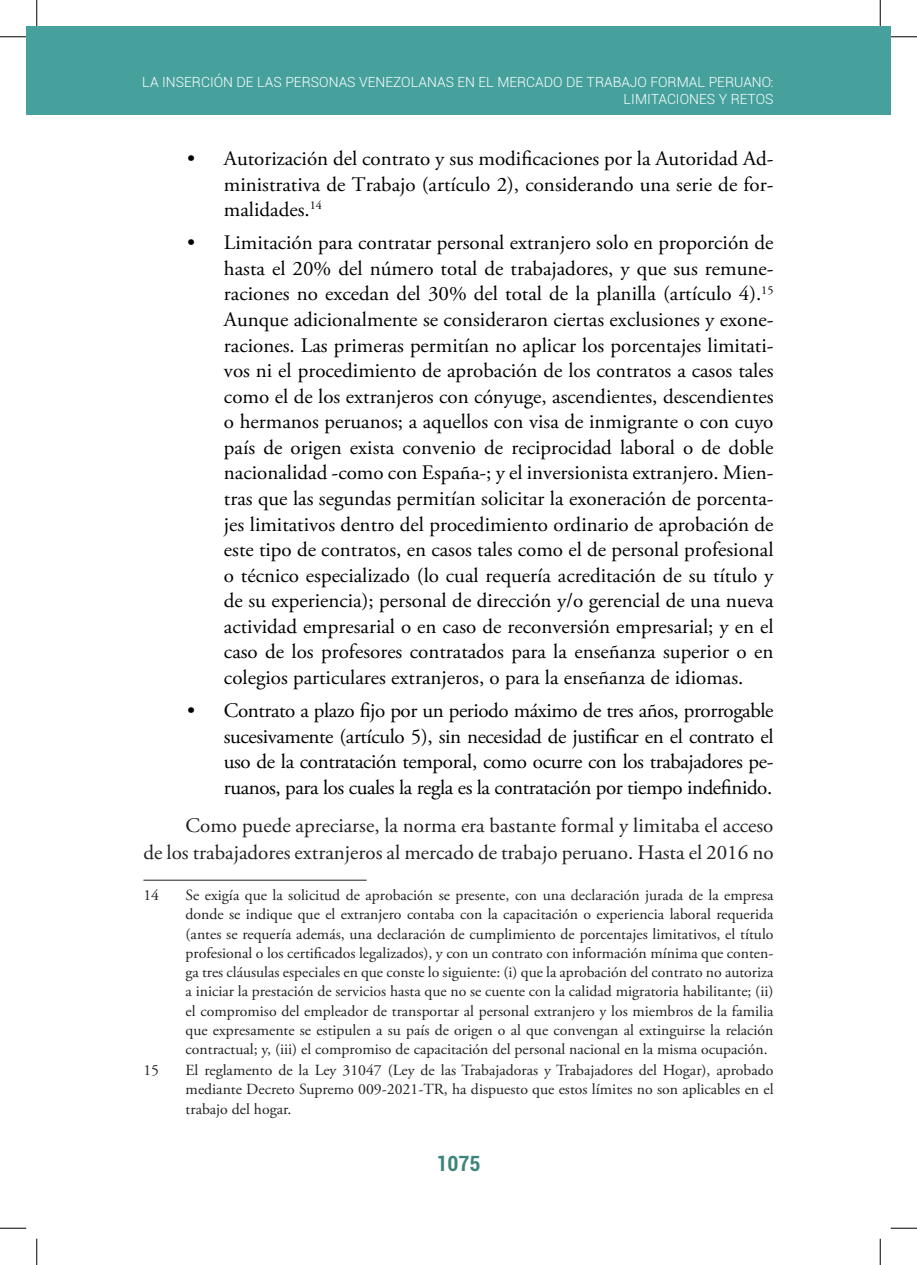
<style>
.page{position:relative;width:917px;height:1265px;background:#fff}
.page>*{position:absolute;margin:0;border:0;box-sizing:border-box;transform-origin:0 0}
.t1{font:700 condensed 21px "Roboto";color:#3b857c}
.t2{font:20.65px/25.6px "Adobe Garamond Pro";color:#000;text-align:justify}
.t3{font:20.65px/26.2px "Adobe Garamond Pro";color:#231f20;text-align:right}
.t4{font:15.4px/19.2px "Adobe Garamond Pro";color:#231f20;text-align:justify}
.t5{font:300 14px/17.5px "Roboto";color:#fff;text-align:right}
</style>
<div class="page">
<div style="left:27px;top:27px;width:863px;height:88px;background:#46a19c"></div>
<hr style="left:143px;top:879px;width:224px;height:1px;background:#231f20">
<svg style="left:0;top:36px;width:26px;height:1px"></svg>
<svg style="left:891px;top:36px;width:26px;height:1px"></svg>
<svg style="left:0;top:1227px;width:26px;height:1px"></svg>
<svg style="left:891px;top:1227px;width:26px;height:1px"></svg>
<svg style="left:36px;top:0;width:1px;height:26px"></svg>
<svg style="left:36px;top:1238px;width:1px;height:26px"></svg>
<svg style="left:880px;top:0;width:1px;height:26px"></svg>
<svg style="left:880px;top:1238px;width:1px;height:26px"></svg>
<p class="t5" style="left:142px;top:73px;width:633px">LA INSERCIÓN DE LAS PERSONAS VENEZOLANAS EN EL MERCADO DE TRABAJO FORMAL PERUANO:<br>LIMITACIONES Y RETOS</p>
<p class="t2" style="left:224px;top:146px;width:551px;text-indent:-37px">• Autorización del contrato y sus modificaciones por la Autoridad Ad&shy;ministrativa de Trabajo (artículo 2), considerando una serie de for&shy;malidades.<sup>14</sup></p>
<p class="t2" style="left:224px;top:231px;width:551px;text-indent:-37px">• Limitación para contratar personal extranjero solo en proporción de hasta el 20% del número total de trabajadores, y que sus remune&shy;raciones no excedan del 30% del total de la planilla (artículo 4).<sup>15<br></sup>Aunque adicionalmente se consideraron ciertas exclusiones y exone&shy;raciones. Las primeras permitían no aplicar los porcentajes limitati&shy;vos ni el procedimiento de aprobación de los contratos a casos tales como el de los extranjeros con cónyuge, ascendientes, descendientes o hermanos peruanos; a aquellos con visa de inmigrante o con cuyo país de origen exista convenio de reciprocidad laboral o de doble nacionalidad -como con España-; y el inversionista extranjero. Mien&shy;tras que las segundas permitían solicitar la exoneración de porcenta&shy;jes limitativos dentro del procedimiento ordinario de aprobación de este tipo de contratos, en casos tales como el de personal profesional o técnico especializado (lo cual requería acreditación de su título y de su experiencia); personal de dirección y/o gerencial de una nueva actividad empresarial o en caso de reconversión empresarial; y en el caso de los profesores contratados para la enseñanza superior o en colegios particulares extranjeros, o para la enseñanza de idiomas.</p>
<p class="t2" style="left:224px;top:698px;width:551px;text-indent:-37px">• Contrato a plazo fijo por un periodo máximo de tres años, prorrogable sucesivamente (artículo 5), sin necesidad de justificar en el contrato el uso de la contratación temporal, como ocurre con los trabajadores pe&shy;ruanos, para los cuales la regla es la contratación por tiempo indefinido.</p>
<p class="t3" style="left:143px;top:813px;width:632px">Como puede apreciarse, la norma era bastante formal y limitaba el acceso<br>de los trabajadores extranjeros al mercado de trabajo peruano. Hasta el 2016 no</p>
<p class="t4" style="left:143px;top:885px;width:17px">14</p>
<p class="t4" style="left:186px;top:885px;width:590px">Se exigía que la solicitud de aprobación se presente, con una declaración jurada de la empresa donde se indique que el extranjero contaba con la capacitación o experiencia laboral requerida (antes se requería además, una declaración de cumplimiento de porcentajes limitativos, el título profesional o los certificados legalizados), y con un contrato con información mínima que conten&shy;ga tres cláusulas especiales en que conste lo siguiente: (i) que la aprobación del contrato no autoriza a iniciar la prestación de servicios hasta que no se cuente con la calidad migratoria habilitante; (ii) el compromiso del empleador de transportar al personal extranjero y los miembros de la familia que expresamente se estipulen a su país de origen o al que convengan al extinguirse la relación contractual; y, (iii) el compromiso de capacitación del personal nacional en la misma ocupación.</p>
<p class="t4" style="left:143px;top:1060px;width:17px">15</p>
<p class="t4" style="left:186px;top:1060px;width:589px">El reglamento de la Ley 31047 (Ley de las Trabajadoras y Trabajadores del Hogar), aprobado mediante Decreto Supremo 009-2021-TR, ha dispuesto que estos límites no son aplicables en el trabajo del hogar.</p>
<p class="t1" style="left:436px;top:1148px;width:46px">1075</p>
</div>
